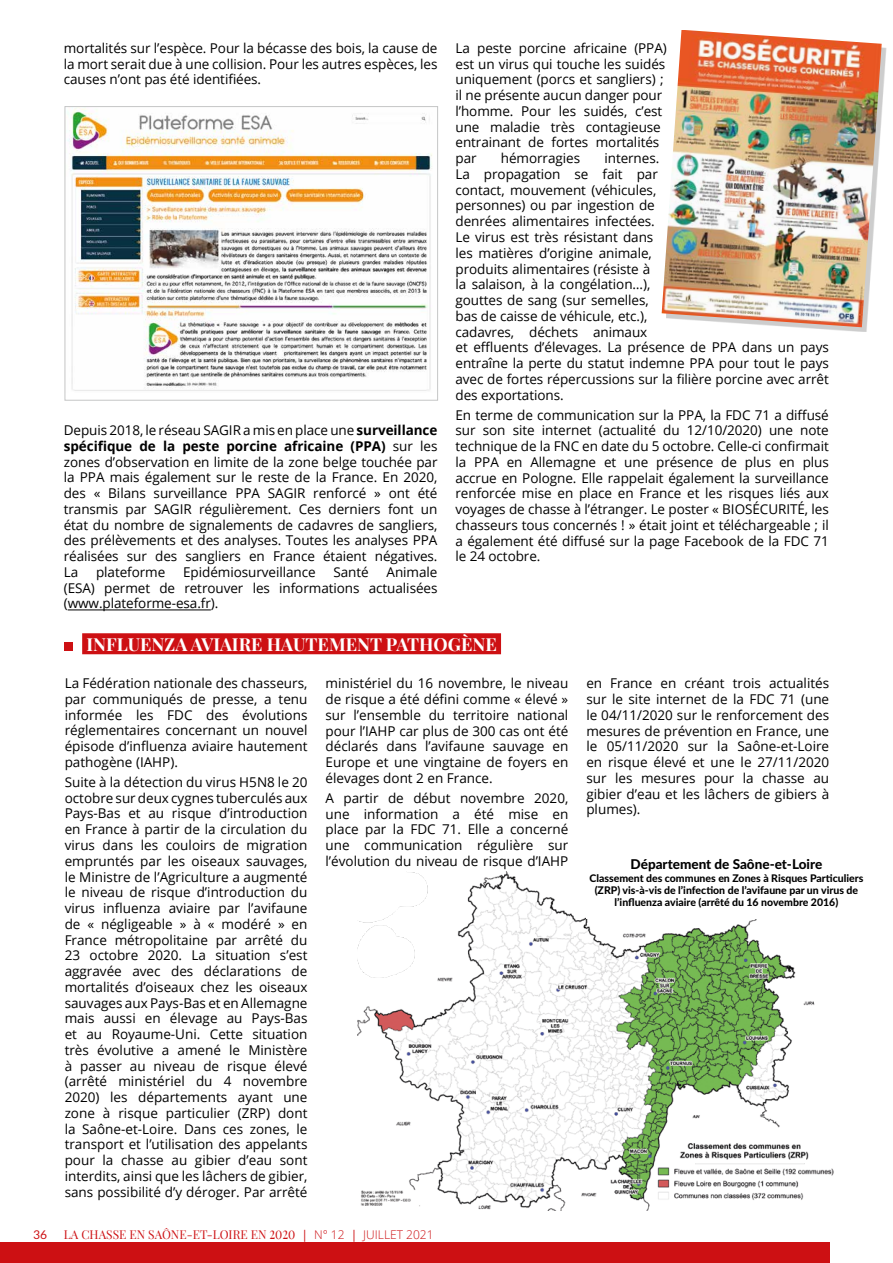
<style>
.page{position:relative;width:893px;height:1263px;background:#fff}
.page>*{position:absolute;margin:0;border:0;box-sizing:border-box;transform-origin:0 0}
.t1{font:700 18px "Playfair Display";color:#fff}
.t2{font:13.5px/15.8px "Open Sans";letter-spacing:-.005em;color:#000;text-align:justify}
.t3{font:800 13.5px "Lato";color:#000}
.t4{font:12px "Playfair Display";color:#cd1013}
.t5{font:12px "Lato";color:#cd1013}
.t6{font:800 10.5px/12.5px "Lato";color:#000;text-align:center}
.s1{font-weight:700}
.s2{font-size:16.2px}
.s3{font-family:"Open Sans"}
.s4{font-family:"Open Sans";font-weight:300}
</style>
<div class="page">
<div style="left:0;top:1242px;width:829px;height:21px;background:#cd1013"></div>
<hr style="left:68px;top:610px;width:143px;height:1px;background:#000">
<img style="left:67px;top:108px;width:365px;height:283px">
<div style="left:65px;top:106px;width:373px;height:294px;border:1px solid #c5c6c6"></div>
<div style="left:666px;top:34px;width:220px;height:298px;background:#000;opacity:.2"></div>
<img style="left:662px;top:30px;width:220px;height:297px">
<div style="left:82px;top:633px;width:419px;height:21px;background:#cd1013"></div>
<div style="left:65px;top:642px;width:8px;height:9px;background:#cd1013"></div>
<img style="left:357px;top:872px;width:477px;height:338px">
<div style="left:586px;top:858px;width:280px;height:60px;background:#fff"></div>
<p class="t2" style="left:64px;top:40px;width:375px">mortalités sur l’espèce. Pour la bécasse des bois, la cause de la mort serait due à une collision. Pour les autres espèces, les causes n’ont pas été identifiées.</p>
<p class="t2" style="left:64px;top:422px;width:375px">Depuis 2018, le réseau SAGIR a mis en place une <span class="s1">surveillance spécifique de la peste porcine africaine (PPA)</span> sur les zones d’observation en limite de la zone belge touchée par la PPA mais également sur le reste de la France. En 2020, des « Bilans surveillance PPA SAGIR renforcé » ont été transmis par SAGIR régulièrement. Ces derniers font un état du nombre de signalements de cadavres de sangliers, des prélèvements et des analyses. Toutes les analyses PPA réalisées sur des sangliers en France étaient négatives.<br>La</p>
<p class="t2" style="left:96px;top:564px;width:71px">plateforme</p>
<p class="t2" style="left:183px;top:564px;width:134px">Epidémiosurveillance</p>
<p class="t2" style="left:333px;top:564px;width:37px">Santé</p>
<p class="t2" style="left:64px;top:564px;width:375px;text-indent:323px">Animale (ESA) permet de retrouver les informations actualisées (www.plateforme-esa.fr).</p>
<p class="t2" style="left:455px;top:40px;width:213px;text-align:left">La peste porcine africaine (PPA) est un virus qui touche les suidés uniquement (porcs et sangliers) ; il ne présente aucun danger pour l’homme. Pour les suidés, c’est une maladie très contagieuse entrainant de fortes mortalités par</p>
<p class="t2" style="left:501px;top:150px;width:81px">hémorragies</p>
<p class="t2" style="left:455px;top:150px;width:375px;text-align:left;text-indent:149px">internes.<br>La propagation se fait par<br>contact, mouvement (véhicules,<br>personnes) ou par ingestion de<br>denrées alimentaires infectées.<br>Le virus est très résistant dans<br>les matières d’origine animale,<br>produits alimentaires (résiste à<br>la salaison, à la congélation…),<br>gouttes de sang (sur semelles,<br>bas de caisse de véhicule, etc.),<br>cadavres, déchets animaux<br>et effluents d’élevages. La présence de PPA dans un pays entraîne la perte du statut indemne PPA pour tout le pays avec de fortes répercussions sur la filière porcine avec arrêt des exportations.</p>
<p class="t2" style="left:455px;top:406px;width:375px">En terme de communication sur la PPA, la FDC 71 a diffusé sur son site internet (actualité du 12/10/2020) une note technique de la FNC en date du 5 octobre. Celle-ci confirmait la PPA en Allemagne et une présence de plus en plus accrue en Pologne. Elle rappelait également la surveillance renforcée mise en place en France et les risques liés aux voyages de chasse à l’étranger. Le poster « BIOSÉCURITÉ, les chasseurs tous concernés ! » était joint et téléchargeable ; il a également été diffusé sur la page Facebook de la FDC 71 le 24 octobre.</p>
<h1 class="t1" style="left:86px;top:630px;width:412px">INFLUENZA AVIAIRE HAUTEMENT PATHOGÈNE</h1>
<p class="t2" style="left:65px;top:675px;width:244px">La Fédération nationale des chasseurs, par communiqués de presse, a tenu informée les FDC des évolutions réglementaires concernant un nouvel épisode d’influenza aviaire hautement pathogène (IAHP).</p>
<p class="t2" style="left:65px;top:774px;width:244px">Suite à la détection du virus H5N8 le 20 octobre sur deux cygnes tuberculés aux Pays-Bas et au risque d’introduction en France à partir de la circulation du virus dans les couloirs de migration empruntés par les oiseaux sauvages, le Ministre de l’Agriculture a augmenté le niveau de risque d’introduction du virus influenza aviaire par l’avifaune de « négligeable » à « modéré » en France métropolitaine par arrêté du 23 octobre 2020. La situation s’est aggravée avec des déclarations de mortalités d’oiseaux chez les oiseaux sauvages aux Pays-Bas et en Allemagne mais aussi en élevage au Pays-Bas et au Royaume-Uni. Cette situation très évolutive a amené le Ministère à passer au niveau de risque élevé (arrêté ministériel du 4 novembre 2020) les départements ayant une zone à risque particulier (ZRP) dont la Saône-et-Loire. Dans ces zones, le transport et l’utilisation des appelants pour la chasse au gibier d’eau sont interdits, ainsi que les lâchers de gibier, sans possibilité d’y déroger. Par arrêté</p>
<p class="t2" style="left:325px;top:675px;width:244px">ministériel du 16 novembre, le niveau de risque a été défini comme « élevé » sur l’ensemble du territoire national pour l’IAHP car plus de 300 cas ont été déclarés dans l’avifaune sauvage en Europe et une vingtaine de foyers en élevages dont 2 en France.</p>
<p class="t2" style="left:325px;top:790px;width:244px">A partir de début novembre 2020, une information a été mise en place par la FDC 71. Elle a concerné une communication régulière sur l’évolution du niveau de risque d’IAHP</p>
<p class="t5" style="left:33px;top:1228px;width:15px">36</p>
<p class="t4" style="left:64px;top:1225px;width:371px">LA CHASSE EN SAÔNE-ET-LOIRE EN <span class="s2">2020</span> <span class="s3">|</span> <span class="s4">N° 12</span> <span class="s3">|</span> <span class="s4">JUILLET 2021</span></p>
<p class="t2" style="left:586px;top:675px;width:244px">en France en créant trois actualités sur le site internet de la FDC 71 (une le 04/11/2020 sur le renforcement des mesures de prévention en France, une le 05/11/2020 sur la Saône-et-Loire en risque élevé et une le 27/11/2020 sur les mesures pour la chasse au gibier d’eau et les lâchers de gibiers à plumes).</p>
<p class="t3" style="left:631px;top:854px;width:193px">Département de Saône-et-Loire</p>
<p class="t6" style="left:589px;top:871px;width:275px">Classement des communes en Zones à Risques Particuliers (ZRP) vis-à-vis de l’infection de l’avifaune par un virus de l’influenza aviaire (arrêté du 16 novembre 2016)</p>
</div>
